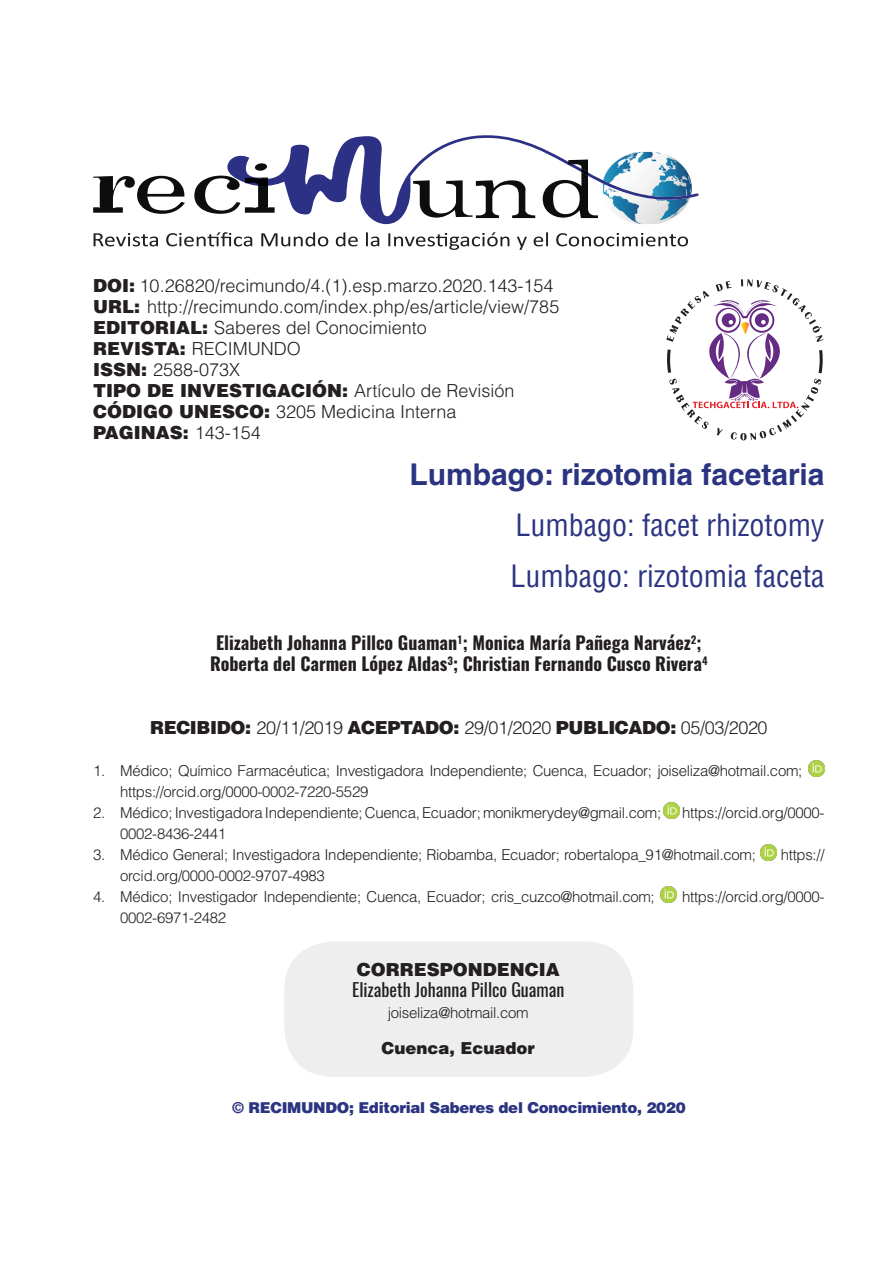
<style>
.page{position:relative;width:893px;height:1263px;background:#fff}
.page>*{position:absolute;margin:0;border:0;box-sizing:border-box;transform-origin:0 0}
.t1{font:condensed 30px "Helvetica LT Std";color:#2b3481}
.t2{font:700 30px "Helvetica LT Std";color:#2b3481}
.t3{font:300 18px "Helvetica LT Std";color:#231f20}
.t4{font:700 18px "Oswald";color:#231f20}
.t5{font:300 18px "Helvetica LT Std";letter-spacing:-.02em;color:#231f20}
.t6{font:900 18px "Helvetica LT Std";color:#231f20}
.t7{font:18px/21px "Oswald";color:#231f20}
.t8{font:900 16.5px "Helvetica LT Std";color:#231f20}
.t9{font:300 15px/21px "Helvetica LT Std";letter-spacing:-.02em;color:#231f20}
.t10{font:900 15px "Helvetica LT Std";letter-spacing:-.02em;color:#2b3481}
.s1{font-weight:900}
.s2{font-weight:300}
.s3{font-family:"Helvetica LT Std";font-weight:900}
</style>
<div class="page">
<svg style="left:93px;top:176px;width:92px;height:38px"></svg>
<svg style="left:194px;top:135px;width:505px;height:89px"></svg>
<svg style="left:94px;top:233px;width:64px;height:13px"></svg>
<svg style="left:166px;top:232px;width:86px;height:14px"></svg>
<svg style="left:261px;top:232px;width:67px;height:14px"></svg>
<svg style="left:336px;top:232px;width:22px;height:14px"></svg>
<svg style="left:366px;top:232px;width:13px;height:14px"></svg>
<svg style="left:388px;top:232px;width:121px;height:18px"></svg>
<svg style="left:517px;top:237px;width:10px;height:13px"></svg>
<svg style="left:534px;top:232px;width:14px;height:14px"></svg>
<svg style="left:556px;top:233px;width:132px;height:13px"></svg>
<img style="left:808px;top:761px;width:16px;height:15px">
<img style="left:664px;top:803px;width:15px;height:15px">
<img style="left:761px;top:845px;width:15px;height:15px">
<img style="left:661px;top:887px;width:15px;height:15px">
<div style="left:284px;top:941px;width:349px;height:136px;background:#edeeed;border-radius:49px"></div>
<svg style="left:666px;top:279px;width:157px;height:161px"></svg>
<p class="t3" style="left:93px;top:274px;width:462px"><span class="s1">DOI:</span> 10.26820/recimundo/4.(1).esp.marzo.2020.143-154</p>
<p class="t3" style="left:93px;top:295px;width:468px"><span class="s1">URL:</span> http://recimundo.com/index.php/es/article/view/785</p>
<p class="t3" style="left:93px;top:316px;width:335px"><span class="s1">EDITORIAL:</span> Saberes del Conocimiento</p>
<p class="t3" style="left:93px;top:337px;width:209px"><span class="s1">REVISTA:</span> RECIMUNDO</p>
<p class="t3" style="left:93px;top:358px;width:149px"><span class="s1">ISSN:</span> 2588-073X</p>
<p class="t6" style="left:93px;top:379px;width:423px">TIPO DE INVESTIGACIÓN: <span class="s2">Artículo de Revisión</span></p>
<p class="t3" style="left:93px;top:400px;width:365px"><span class="s1">CÓDIGO UNESCO:</span> 3205 Medicina Interna</p>
<p class="t6" style="left:93px;top:421px;width:169px">PAGINAS: <span class="s2">143-154</span></p>
<p class="t2" style="left:409px;top:457px;width:417px">Lumbago: rizotomia facetaria</p>
<p class="t1" style="left:515px;top:507px;width:311px">Lumbago: facet rhizotomy</p>
<p class="t1" style="left:510px;top:558px;width:316px">Lumbago: rizotomia faceta</p>
<p class="t4" style="left:216px;top:634px;width:487px">Elizabeth Johanna Pillco Guaman<sup>1</sup>; Monica María Pañega Narváez<sup>2</sup>;</p>
<p class="t4" style="left:210px;top:655px;width:499px">Roberta del Carmen López Aldas<sup>3</sup>; Christian Fernando Cusco Rivera<sup>4</sup></p>
<p class="t5" style="left:150px;top:717px;width:619px"><span class="s1">RECIBIDO:</span> 20/11/2019 <span class="s1">ACEPTADO:</span> 29/01/2020 <span class="s1">PUBLICADO:</span> 05/03/2020</p>
<p class="t9" style="left:120px;top:760px;width:684px;text-indent:-27px">1. Médico; Químico Farmacéutica; Investigadora Independiente; Cuenca, Ecuador; joiseliza@hotmail.com; https://orcid.org/0000-0002-7220-5529</p>
<p class="t9" style="left:93px;top:802px;width:570px">2. Médico; Investigadora Independiente; Cuenca, Ecuador; monikmerydey@gmail.com;</p>
<p class="t9" style="left:682px;top:802px;width:144px">https://orcid.org/0000-</p>
<p class="t9" style="left:120px;top:823px;width:108px">0002-8436-2441</p>
<p class="t9" style="left:93px;top:844px;width:664px">3. Médico General; Investigadora Independiente; Riobamba, Ecuador; robertalopa_91@hotmail.com;</p>
<p class="t9" style="left:781px;top:844px;width:45px">https://</p>
<p class="t9" style="left:120px;top:865px;width:206px">orcid.org/0000-0002-9707-4983</p>
<p class="t9" style="left:93px;top:886px;width:563px">4. Médico; Investigador Independiente; Cuenca, Ecuador; cris_cuzco@hotmail.com;</p>
<p class="t9" style="left:682px;top:886px;width:144px">https://orcid.org/0000-</p>
<p class="t9" style="left:120px;top:907px;width:108px">0002-6971-2482</p>
<p class="t7" style="left:352px;top:956px;width:214px"><span class="s3">CORRESPONDENCIA<br></span>Elizabeth Johanna Pillco Guaman</p>
<p class="t9" style="left:388px;top:1002px;width:143px">joiseliza@hotmail.com</p>
<p class="t8" style="left:382px;top:1037px;width:155px">Cuenca, Ecuador</p>
<p class="t10" style="left:232px;top:1097px;width:455px">© RECIMUNDO; Editorial Saberes del Conocimiento, 2020</p>
</div>
